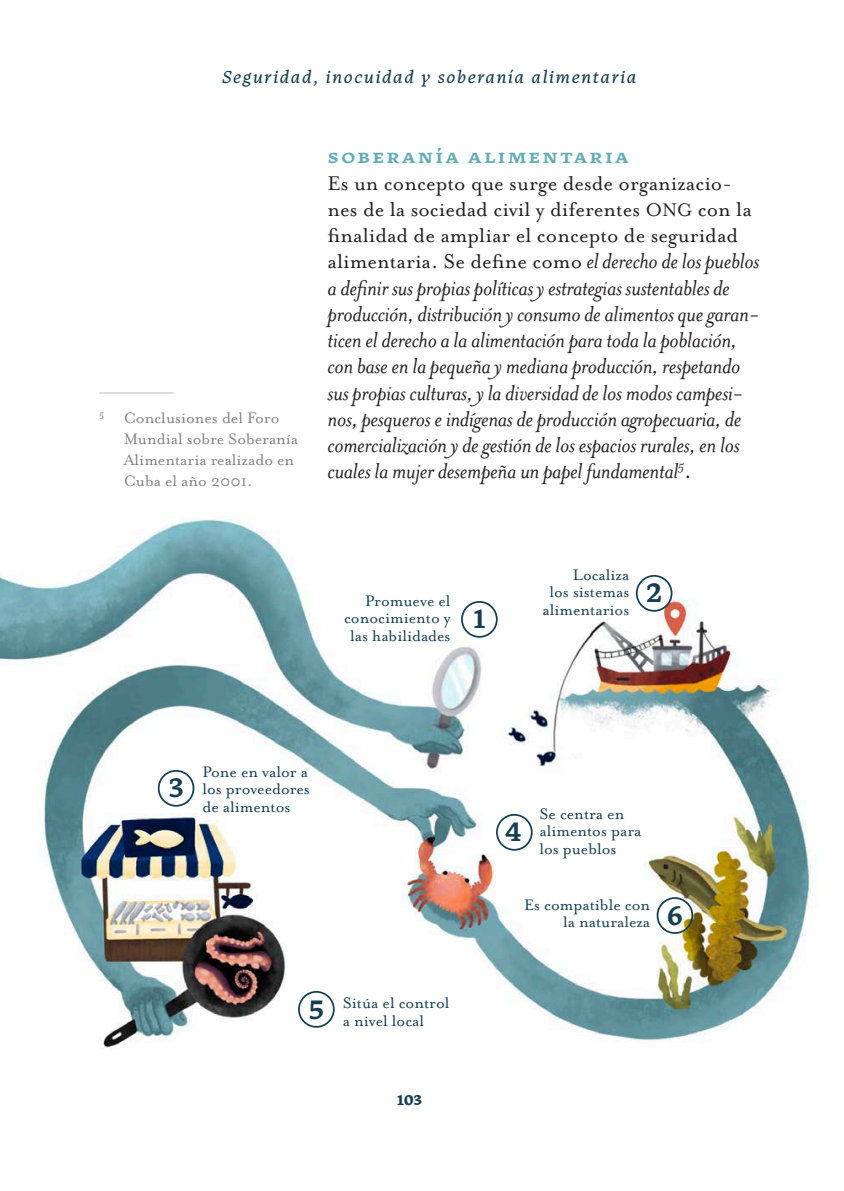
<style>
.page{position:relative;width:844px;height:1191px;background:#fff}
.page>*{position:absolute;margin:0;border:0;box-sizing:border-box;transform-origin:0 0}
.numeros{font:700 26.25px "Tuna";color:#163e4f}
.Cuerpo_de_texto{font:italic 24.5px/26.2px "Mrs Eaves OT";letter-spacing:-.015em;color:#231f20}
.Cuerpo_de_texto-2{font:22.75px/26.2px "Mrs Eaves OT";color:#231f20}
.Titulo_infografías_y{font:700 19.25px "Tuna";color:#67acb5}
.Texto{font:17.5px/17.5px "Mrs Eaves OT";color:#163e4f;text-align:right}
.Referencias{font:17.5px/21px "Mrs Eaves OT";color:#808285}
.Referencias-2{font:italic 17.5px "Tuna";letter-spacing:.1em;color:#163e4f}
.t1{font:800 14px "Tuna";color:#163e4f}
.s1{font-size:21px}
.s2{font-style:italic;font-size:24.5px}
.s3{font-style:normal}
</style>
<div class="page">
<img style="left:0;top:518px;width:814px;height:531px">
<hr style="left:99px;top:392px;width:75px;height:1px;background:#bcbdc0">
<div style="left:461px;top:601px;width:36px;height:36px;border:2px solid #163e4f;border-radius:50%"></div>
<div style="left:635px;top:575px;width:37px;height:36px;border:2px solid #163e4f;border-radius:50%"></div>
<div style="left:158px;top:770px;width:36px;height:36px;border:2px solid #163e4f;border-radius:50%"></div>
<div style="left:496px;top:814px;width:36px;height:36px;border:2px solid #163e4f;border-radius:50%"></div>
<div style="left:656px;top:897px;width:37px;height:37px;border:2px solid #163e4f;border-radius:50%"></div>
<div style="left:298px;top:991px;width:36px;height:36px;border:2px solid #163e4f;border-radius:50%"></div>
<p class="Referencias-2" style="left:222px;top:65px;width:415px">Seguridad, inocuidad y soberanía alimentaria</p>
<p class="Referencias" style="left:124px;top:408px;width:176px;text-indent:-25px"><sup>5</sup> Conclusiones del Foro<br>Mundial sobre Soberanía<br>Alimentaria realizado en<br>Cuba el año 2001.</p>
<p class="Titulo_infografías_y" style="left:327px;top:144px;width:302px">soberanía alimentaria</p>
<p class="Cuerpo_de_texto-2" style="left:327px;top:170px;width:433px">Es un concepto que surge desde organizacio&shy;nes de la sociedad civil y diferentes <span class="s1">ONG</span> con la finalidad de ampliar el concepto de seguridad alimentaria. Se define como <span class="s2">el derecho de los pueblos</span></p>
<p class="Cuerpo_de_texto" style="left:327px;top:274px;width:433px">a definir sus propias políticas y estrategias sustentables de producción, distribución y consumo de alimentos que garan&shy;ticen el derecho a la alimentación para toda la población, con base en la pequeña y mediana producción, respetando sus propias culturas, y la diversidad de los modos campesi&shy;nos, pesqueros e indígenas de producción agropecuaria, de comercialización y de gestión de los espacios rurales, en los cuales la mujer desempeña un papel fundamental<sup>5</sup><span class="s3">.</span></p>
<p class="Texto" style="left:344px;top:592px;width:108px">Promueve el conocimiento y las habilidades</p>
<p class="numeros" style="left:473px;top:602px;width:14px">1</p>
<p class="Texto" style="left:542px;top:566px;width:88px">Localiza<br>los sistemas alimentarios</p>
<p class="numeros" style="left:646px;top:576px;width:17px">2</p>
<p class="numeros" style="left:168px;top:771px;width:17px">3</p>
<p class="Texto" style="left:202px;top:763px;width:109px;text-align:justify">Pone en valor a los proveedores de alimentos</p>
<p class="numeros" style="left:504px;top:815px;width:18px">4</p>
<p class="Texto" style="left:539px;top:805px;width:103px;text-align:left">Se centra en alimentos para los pueblos</p>
<p class="Texto" style="left:524px;top:896px;width:128px">Es compatible con la naturaleza</p>
<p class="numeros" style="left:666px;top:899px;width:18px">6</p>
<p class="numeros" style="left:308px;top:993px;width:17px">5</p>
<p class="Texto" style="left:343px;top:994px;width:108px;text-align:left">Sitúa el control a nivel local</p>
<p class="t1" style="left:397px;top:1091px;width:26px">103</p>
</div>
